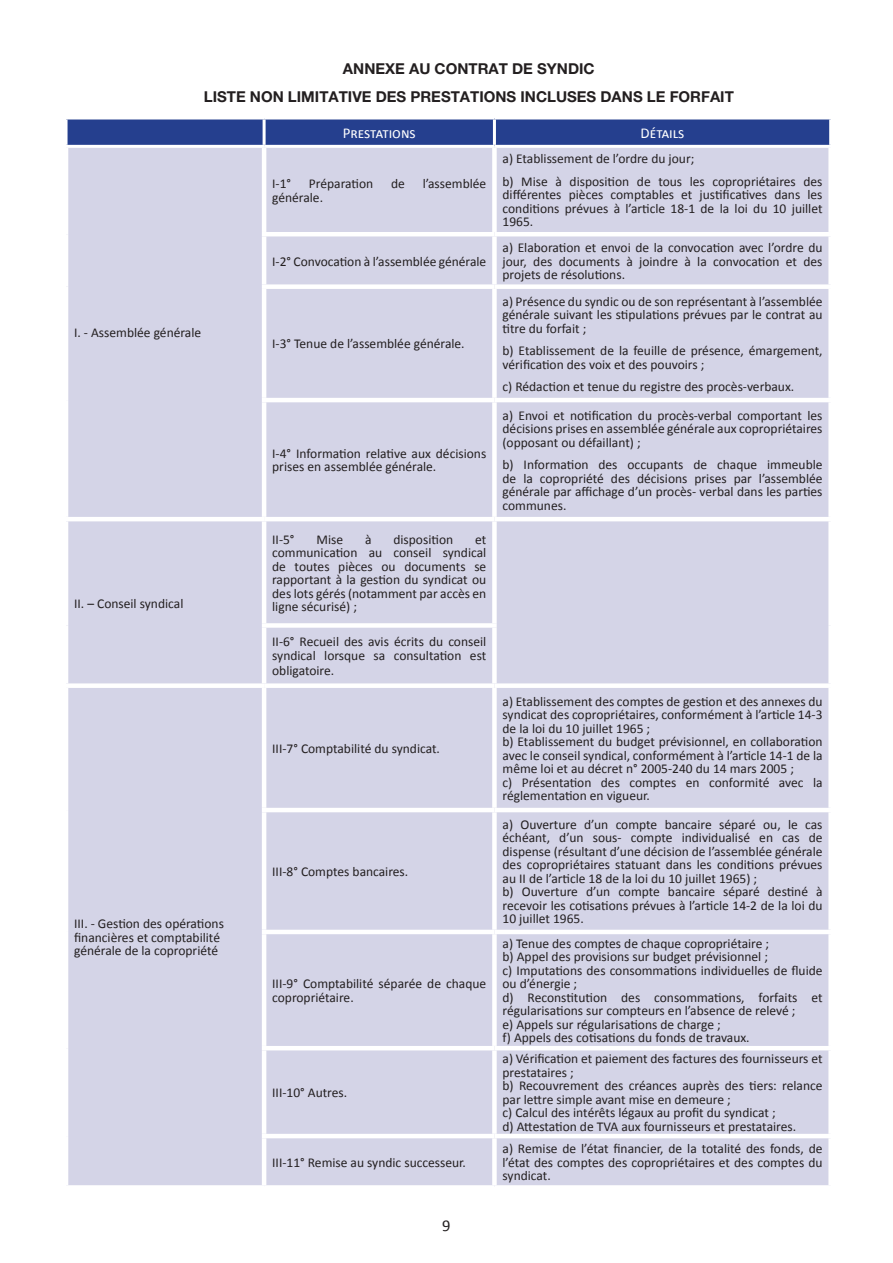
<style>
.page{position:relative;width:893px;height:1263px;background:#fff}
.page>*{position:absolute;margin:0;border:0;box-sizing:border-box;transform-origin:0 0}
.t1{font:16.5px "Calibri";color:#231f20}
.t2{font:700 15px "Helvetica Neue LT Pro";color:#231f20}
.t3{font:15px "Calibri";color:#fff}
.t4{font:13.5px/13.5px "Calibri";color:#231f20}
</style>
<div class="page">
<svg style="left:68px;top:119px;width:761px;height:26px;background:#2a4390"></svg>
<div style="left:68px;top:148px;width:760px;height:1037px;background:#d4d4e7"></div>
<hr style="left:262px;top:148px;width:4px;height:84px;background:#fff">
<div style="left:492px;top:148px;width:5px;height:84px;background:#fff"></div>
<hr style="left:262px;top:232px;width:232px;height:4px;background:#fff">
<hr style="left:262px;top:236px;width:4px;height:48px;background:#fff">
<hr style="left:494px;top:232px;width:339px;height:4px;background:#fff">
<div style="left:492px;top:236px;width:5px;height:48px;background:#fff"></div>
<div style="left:262px;top:284px;width:232px;height:5px;background:#fff"></div>
<hr style="left:262px;top:289px;width:4px;height:109px;background:#fff">
<div style="left:494px;top:284px;width:339px;height:5px;background:#fff"></div>
<div style="left:492px;top:289px;width:5px;height:109px;background:#fff"></div>
<hr style="left:262px;top:398px;width:232px;height:4px;background:#fff">
<hr style="left:262px;top:402px;width:4px;height:115px;background:#fff">
<hr style="left:494px;top:398px;width:339px;height:4px;background:#fff">
<div style="left:492px;top:402px;width:5px;height:115px;background:#fff"></div>
<hr style="left:64px;top:517px;width:200px;height:4px;background:#fff">
<hr style="left:264px;top:517px;width:230px;height:4px;background:#fff">
<hr style="left:262px;top:521px;width:4px;height:102px;background:#fff">
<hr style="left:494px;top:517px;width:339px;height:4px;background:#fff">
<div style="left:492px;top:521px;width:5px;height:102px;background:#fff"></div>
<div style="left:262px;top:623px;width:235px;height:5px;background:#fff"></div>
<hr style="left:262px;top:628px;width:4px;height:55px;background:#fff">
<div style="left:492px;top:628px;width:5px;height:55px;background:#fff"></div>
<div style="left:64px;top:683px;width:200px;height:5px;background:#fff"></div>
<div style="left:264px;top:683px;width:230px;height:5px;background:#fff"></div>
<hr style="left:262px;top:688px;width:4px;height:120px;background:#fff">
<div style="left:494px;top:683px;width:339px;height:5px;background:#fff"></div>
<div style="left:492px;top:688px;width:5px;height:120px;background:#fff"></div>
<hr style="left:262px;top:808px;width:232px;height:4px;background:#fff">
<hr style="left:262px;top:812px;width:4px;height:118px;background:#fff">
<hr style="left:494px;top:808px;width:339px;height:4px;background:#fff">
<div style="left:492px;top:812px;width:5px;height:118px;background:#fff"></div>
<hr style="left:262px;top:930px;width:232px;height:4px;background:#fff">
<hr style="left:262px;top:934px;width:4px;height:112px;background:#fff">
<hr style="left:494px;top:930px;width:339px;height:4px;background:#fff">
<div style="left:492px;top:934px;width:5px;height:112px;background:#fff"></div>
<hr style="left:262px;top:1046px;width:232px;height:4px;background:#fff">
<hr style="left:262px;top:1050px;width:4px;height:84px;background:#fff">
<hr style="left:494px;top:1046px;width:339px;height:4px;background:#fff">
<div style="left:492px;top:1050px;width:5px;height:84px;background:#fff"></div>
<hr style="left:262px;top:1134px;width:232px;height:4px;background:#fff">
<hr style="left:262px;top:1138px;width:4px;height:47px;background:#fff">
<hr style="left:494px;top:1134px;width:339px;height:4px;background:#fff">
<div style="left:492px;top:1138px;width:5px;height:47px;background:#fff"></div>
<hr style="left:263px;top:119px;width:3px;height:26px;background:#fff">
<hr style="left:493px;top:119px;width:3px;height:26px;background:#fff">
<p class="t2" style="left:343px;top:60px;width:12px">ANNE</p>
<p class="t2" style="left:385px;top:60px;width:62px">XEAU CONT</p>
<p class="t2" style="left:478px;top:60px;width:117px">RAT DE SYNDIC</p>
<p class="t2" style="left:204px;top:87px;width:24px">LISTE</p>
<p class="t2" style="left:250px;top:87px;width:12px">NON</p>
<p class="t2" style="left:288px;top:87px;width:42px">LIMITAT</p>
<p class="t2" style="left:348px;top:87px;width:94px">IVE DES PRESTAT</p>
<p class="t2" style="left:479px;top:87px;width:16px">IONS</p>
<p class="t2" style="left:520px;top:87px;width:16px">INCLUSES</p>
<p class="t2" style="left:600px;top:87px;width:23px">DANS</p>
<p class="t2" style="left:647px;top:87px;width:88px">LE FORFAIT</p>
<p class="t3" style="left:343px;top:122px;width:75px">Prestations</p>
<p class="t3" style="left:641px;top:122px;width:45px">Détails</p>
<p class="t4" style="left:74px;top:326px;width:129px">I. - Assemblée générale</p>
<p class="t4" style="left:74px;top:596px;width:111px">II. – Conseil syndical</p>
<p class="t4" style="left:74px;top:916px;width:151px">III. - Gestion des opérations financières et comptabilité générale de la copropriété</p>
<p class="t4" style="left:272px;top:177px;width:20px">I-1°</p>
<p class="t4" style="left:309px;top:177px;width:66px">Préparation</p>
<p class="t4" style="left:391px;top:177px;width:15px">de</p>
<p class="t4" style="left:423px;top:177px;width:65px">l’assemblée</p>
<p class="t4" style="left:272px;top:190px;width:52px">générale.</p>
<p class="t4" style="left:272px;top:254px;width:216px">I-2° Convocation à l’assemblée générale</p>
<p class="t4" style="left:272px;top:337px;width:194px">I-3° Tenue de l’assemblée générale.</p>
<p class="t4" style="left:272px;top:446px;width:216px">I-4° Information relative aux décisions prises en assemblée générale.</p>
<p class="t4" style="left:272px;top:532px;width:24px">II-5°</p>
<p class="t4" style="left:316px;top:532px;width:28px">Mise</p>
<p class="t4" style="left:365px;top:532px;width:8px">à</p>
<p class="t4" style="left:393px;top:532px;width:61px">disposition</p>
<p class="t4" style="left:272px;top:532px;width:216px;text-align:justify;text-indent:203px">et communication au conseil syndical de toutes pièces ou documents se rapportant à la gestion du syndicat ou des lots gérés (notamment par accès en ligne sécurisé) ;</p>
<p class="t4" style="left:272px;top:635px;width:216px">II-6° Recueil des avis écrits du conseil syndical lorsque sa consultation est</p>
<p class="t4" style="left:272px;top:663px;width:64px">obligatoire.</p>
<p class="t4" style="left:272px;top:741px;width:169px">III-7° Comptabilité du syndicat.</p>
<p class="t4" style="left:272px;top:864px;width:138px">III-8° Comptes bancaires.</p>
<p class="t4" style="left:272px;top:977px;width:216px">III-9° Comptabilité séparée de chaque copropriétaire.</p>
<p class="t4" style="left:272px;top:1085px;width:77px">III-10° Autres.</p>
<p class="t4" style="left:272px;top:1155px;width:195px">III-11° Remise au syndic successeur.</p>
<p class="t1" style="left:442px;top:1214px;width:10px">9</p>
<p class="t4" style="left:502px;top:147px;width:322px;line-height:22.5px">a) Etablissement de l’ordre du jour;<br>b) Mise à disposition de tous les copropriétaires des</p>
<p class="t4" style="left:502px;top:188px;width:322px;text-align:justify">différentes pièces comptables et justificatives dans les conditions prévues à l’article 18-1 de la loi du 10 juillet 1965.</p>
<p class="t4" style="left:502px;top:240px;width:322px;text-align:justify">a) Elaboration et envoi de la convocation avec l’ordre du jour, des documents à joindre à la convocation et des projets de résolutions.</p>
<p class="t4" style="left:502px;top:294px;width:322px;text-align:justify">a) Présence du syndic ou de son représentant à l’assemblée générale suivant les stipulations prévues par le contrat au titre du forfait ;</p>
<p class="t4" style="left:502px;top:344px;width:322px">b) Etablissement de la feuille de présence, émargement, vérification des voix et des pouvoirs ;</p>
<p class="t4" style="left:502px;top:380px;width:293px">c) Rédaction et tenue du registre des procès-verbaux.</p>
<p class="t4" style="left:502px;top:408px;width:322px;text-align:justify">a) Envoi et notification du procès-verbal comportant les décisions prises en assemblée générale aux copropriétaires (opposant ou défaillant) ;</p>
<p class="t4" style="left:502px;top:458px;width:322px;text-align:justify">b) Information des occupants de chaque immeuble de la copropriété des décisions prises par l’assemblée générale par affichage d’un procès- verbal dans les parties communes.</p>
<p class="t4" style="left:502px;top:694px;width:322px">a) Etablissement des comptes de gestion et des annexes du syndicat des copropriétaires, conformément à l’article 14-3 de la loi du 10 juillet 1965 ;<br>b) Etablissement du budget prévisionnel, en collaboration avec le conseil syndical, conformément à l’article 14-1 de la même loi et au décret n° 2005-240 du 14 mars 2005 ;<br>c) Présentation des comptes en conformité avec la réglementation en vigueur.</p>
<p class="t4" style="left:502px;top:817px;width:322px">a) Ouverture d’un compte bancaire séparé ou, le cas échéant, d’un sous- compte individualisé en cas de dispense (résultant d’une décision de l’assemblée générale des copropriétaires statuant dans les conditions prévues au II de l’article 18 de la loi du 10 juillet 1965) ;<br>b) Ouverture d’un compte bancaire séparé destiné à recevoir les cotisations prévues à l’article 14-2 de la loi du 10 juillet 1965.</p>
<p class="t4" style="left:502px;top:936px;width:322px">a) Tenue des comptes de chaque copropriétaire ;<br>b) Appel des provisions sur budget prévisionnel ;<br>c) Imputations des consommations individuelles de fluide ou d’énergie ;<br>d) Reconstitution des consommations, forfaits et régularisations sur compteurs en l’absence de relevé ;<br>e) Appels sur régularisations de charge ;<br>f) Appels des cotisations du fonds de travaux.</p>
<p class="t4" style="left:502px;top:1052px;width:322px">a) Vérification et paiement des factures des fournisseurs et prestataires ;<br>b) Recouvrement des créances auprès des tiers: relance par lettre simple avant mise en demeure ;<br>c) Calcul des intérêts légaux au profit du syndicat ;<br>d) Attestation de TVA aux fournisseurs et prestataires.</p>
<p class="t4" style="left:502px;top:1142px;width:322px;text-align:justify">a) Remise de l’état financier, de la totalité des fonds, de l’état des comptes des copropriétaires et des comptes du syndicat.</p>
</div>
